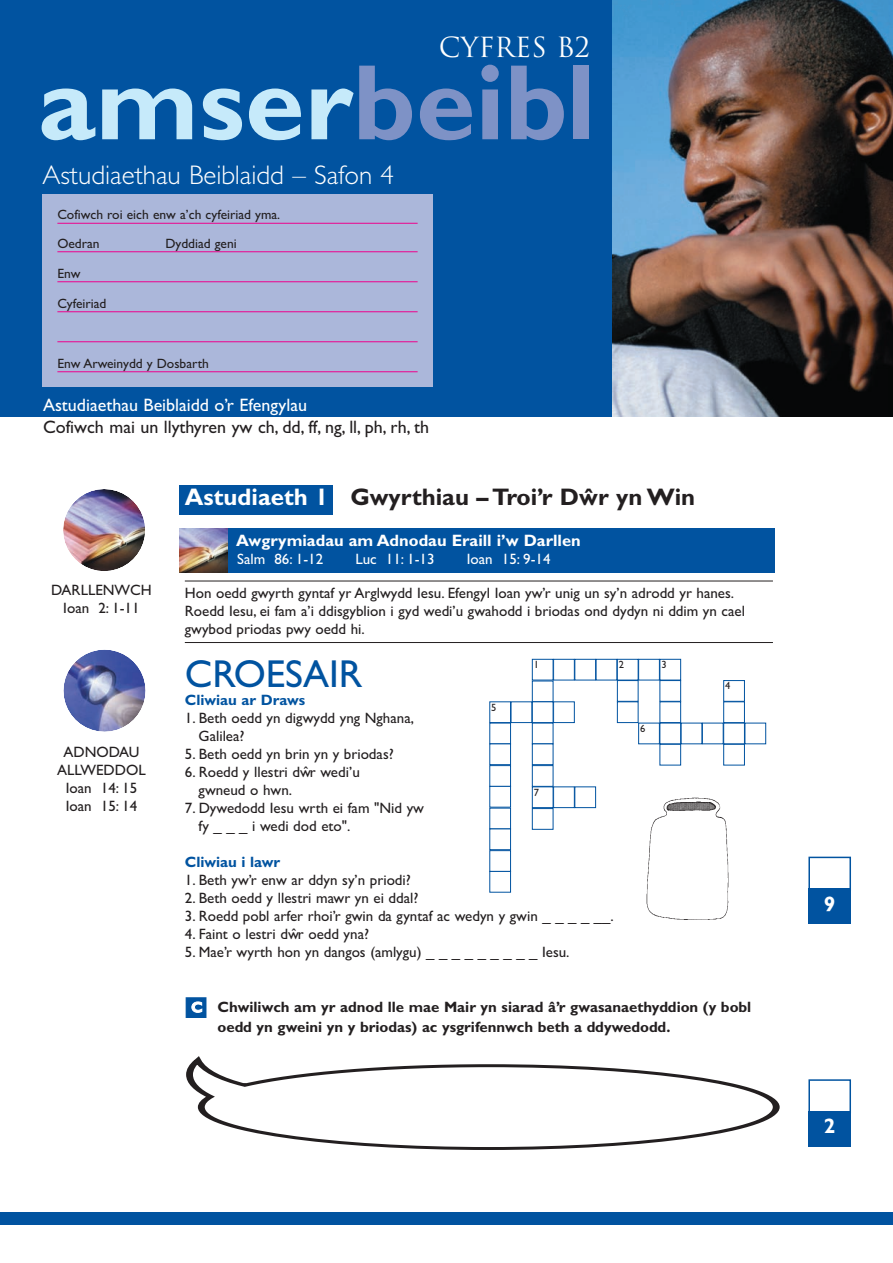
<style>
.page{position:relative;width:893px;height:1263px;background:#fff}
.page>*{position:absolute;margin:0;border:0;box-sizing:border-box;transform-origin:0 0}
.t1{font:700 108px "Gill Sans";color:#c6eafa}
.t2{font:39px "Gill Sans";color:#0153a0}
.t3{font:300 27px "Gill Sans";color:#fff}
.t4{font:27px "Trajan";color:#fff}
.t5{font:700 24px "Gill Sans";color:#231f20}
.t6{font:700 21px "Gill Sans";color:#fff}
.t7{font:18px "Gill Sans";color:#231f20}
.t8{font:18px "Gill Sans";color:#fff}
.t9{font:700 16.5px "Gill Sans";color:#fff}
.t10{font:15px/18px "Gill Sans";color:#231f20}
.t11{font:700 15px/19.5px "Gill Sans";color:#231f20}
.t12{font:15px "Gill Sans";color:#fff}
.t13{font:700 15px "Gill Sans";color:#0153a0}
.t14{font:13.5px/28.5px "Gill Sans";color:#231f20}
.t15{font:10.5px "Gill Sans";color:#231f20}
.s1{color:#7e92c6}
.s2{color:#fff}
.s3{color:#0153a0}
</style>
<div class="page">
<div style="left:0;top:1212px;width:892px;height:13px;background:#0153a0"></div>
<img style="left:63px;top:489px;width:82px;height:82px">
<img style="left:63px;top:650px;width:83px;height:82px">
<div style="left:179px;top:485px;width:154px;height:30px;background:#0153a0"></div>
<hr style="left:185px;top:581px;width:588px;height:1px;background:#231f20">
<hr style="left:185px;top:642px;width:588px;height:1px;background:#231f20">
<div style="left:179px;top:529px;width:596px;height:44px;background:#0153a0"></div>
<img style="left:179px;top:529px;width:48px;height:44px">
<div style="left:808px;top:857px;width:43px;height:34px;border:2px solid #0153a0"></div>
<div style="left:808px;top:888px;width:43px;height:36px;background:#0153a0"></div>
<div style="left:808px;top:1079px;width:43px;height:34px;border:2px solid #0153a0"></div>
<div style="left:808px;top:1111px;width:43px;height:36px;background:#0153a0"></div>
<svg style="left:186px;top:1057px;width:594px;height:93px"></svg>
<div style="left:532px;top:659px;width:21px;height:21px;border:1px solid #0153a0"></div>
<div style="left:489px;top:702px;width:22px;height:21px;border:1px solid #0153a0"></div>
<div style="left:553px;top:659px;width:21px;height:21px;border:1px solid #0153a0"></div>
<div style="left:532px;top:681px;width:21px;height:21px;border:1px solid #0153a0"></div>
<div style="left:532px;top:787px;width:21px;height:21px;border:1px solid #0153a0"></div>
<div style="left:532px;top:808px;width:21px;height:22px;border:1px solid #0153a0"></div>
<div style="left:532px;top:702px;width:21px;height:21px;border:1px solid #0153a0"></div>
<div style="left:617px;top:680px;width:21px;height:22px;border:1px solid #0153a0"></div>
<div style="left:617px;top:702px;width:21px;height:21px;border:1px solid #0153a0"></div>
<div style="left:660px;top:680px;width:21px;height:22px;border:1px solid #0153a0"></div>
<div style="left:660px;top:702px;width:21px;height:21px;border:1px solid #0153a0"></div>
<div style="left:489px;top:723px;width:22px;height:21px;border:1px solid #0153a0"></div>
<div style="left:489px;top:744px;width:22px;height:21px;border:1px solid #0153a0"></div>
<div style="left:489px;top:765px;width:22px;height:22px;border:1px solid #0153a0"></div>
<div style="left:532px;top:723px;width:21px;height:21px;border:1px solid #0153a0"></div>
<div style="left:532px;top:744px;width:21px;height:21px;border:1px solid #0153a0"></div>
<div style="left:532px;top:765px;width:21px;height:22px;border:1px solid #0153a0"></div>
<div style="left:489px;top:786px;width:22px;height:21px;border:1px solid #0153a0"></div>
<div style="left:489px;top:808px;width:22px;height:21px;border:1px solid #0153a0"></div>
<div style="left:489px;top:829px;width:22px;height:21px;border:1px solid #0153a0"></div>
<div style="left:489px;top:850px;width:22px;height:22px;border:1px solid #0153a0"></div>
<div style="left:489px;top:871px;width:22px;height:21px;border:1px solid #0153a0"></div>
<div style="left:553px;top:702px;width:21px;height:21px;border:1px solid #0153a0"></div>
<div style="left:553px;top:787px;width:21px;height:21px;border:1px solid #0153a0"></div>
<div style="left:574px;top:787px;width:22px;height:21px;border:1px solid #0153a0"></div>
<div style="left:511px;top:702px;width:21px;height:21px;border:1px solid #0153a0"></div>
<div style="left:574px;top:659px;width:22px;height:21px;border:1px solid #0153a0"></div>
<div style="left:596px;top:659px;width:21px;height:21px;border:1px solid #0153a0"></div>
<div style="left:638px;top:723px;width:22px;height:21px;border:1px solid #0153a0"></div>
<div style="left:660px;top:723px;width:21px;height:21px;border:1px solid #0153a0"></div>
<div style="left:702px;top:723px;width:21px;height:21px;border:1px solid #0153a0"></div>
<div style="left:723px;top:723px;width:22px;height:21px;border:1px solid #0153a0"></div>
<div style="left:745px;top:723px;width:21px;height:21px;border:1px solid #0153a0"></div>
<div style="left:638px;top:659px;width:22px;height:21px;border:1px solid #0153a0"></div>
<div style="left:617px;top:659px;width:21px;height:21px;border:1px solid #0153a0"></div>
<div style="left:660px;top:659px;width:21px;height:21px;border:1px solid #0153a0"></div>
<div style="left:723px;top:702px;width:22px;height:21px;border:1px solid #0153a0"></div>
<div style="left:723px;top:744px;width:22px;height:21px;border:1px solid #0153a0"></div>
<div style="left:660px;top:744px;width:21px;height:21px;border:1px solid #0153a0"></div>
<div style="left:723px;top:680px;width:22px;height:22px;border:1px solid #0153a0"></div>
<img style="left:646px;top:797px;width:83px;height:123px">
<div style="left:0;top:0;width:892px;height:417px;background:#0153a0"></div>
<div style="left:42px;top:195px;width:391px;height:192px;background:#abb7da"></div>
<hr style="left:57px;top:223px;width:361px;height:1px;background:#ed028c">
<hr style="left:57px;top:252px;width:361px;height:1px;background:#ed028c">
<hr style="left:57px;top:282px;width:361px;height:1px;background:#ed028c">
<hr style="left:57px;top:312px;width:361px;height:1px;background:#ed028c">
<hr style="left:57px;top:342px;width:361px;height:1px;background:#ed028c">
<hr style="left:57px;top:372px;width:361px;height:1px;background:#ed028c">
<img style="left:613px;top:0;width:279px;height:417px">
<h3 class="t4" style="left:439px;top:31px;width:153px">CYFRES B2</h3>
<h1 class="t1" style="left:38px;top:66px;width:559px">amser<span class="s1">beibl</span></h1>
<h3 class="t3" style="left:42px;top:166px;width:353px">Astudiaethau Beiblaidd – Safon 4</h3>
<p class="t14" style="left:57px;top:202px;width:224px">Cofiwch roi eich enw a’ch cyfeiriad yma.<br>Oedran</p>
<p class="t14" style="left:165px;top:230px;width:73px">Dyddiad geni</p>
<p class="t14" style="left:57px;top:260px;width:25px">Enw</p>
<p class="t14" style="left:57px;top:290px;width:51px">Cyfeiriad</p>
<p class="t14" style="left:57px;top:350px;width:153px">Enw Arweinydd y Dosbarth</p>
<p class="t8" style="left:43px;top:399px;width:266px">Astudiaethau Beiblaidd o’r Efengylau</p>
<p class="t7" style="left:43px;top:420px;width:388px">Cofiwch mai un llythyren yw ch, dd, ff, ng, ll, ph, rh, th</p>
<h3 class="t5" style="left:185px;top:489px;width:512px"><span class="s2">Astudiaeth 1</span> Gwyrthiau – Troi’r Dwˆ r yn Win</h3>
<p class="t10" style="left:51px;top:582px;width:102px;text-align:center">DARLLENWCH<br>Ioan 2: 1-11</p>
<p class="t10" style="left:57px;top:744px;width:90px;text-align:center">ADNODAU<br>ALLWEDDOL<br>Ioan 14: 15<br>Ioan 15: 14</p>
<p class="t9" style="left:236px;top:534px;width:346px">Awgrymiadau am Adnodau Eraill i’w Darllen</p>
<p class="t12" style="left:237px;top:554px;width:88px">Salm 86: 1-12</p>
<p class="t12" style="left:355px;top:554px;width:81px">Luc 11: 1-13</p>
<p class="t12" style="left:467px;top:554px;width:85px">Ioan 15: 9-14</p>
<p class="t10" style="left:185px;top:586px;width:562px">Hon oedd gwyrth gyntaf yr Arglwydd Iesu. Efengyl Ioan yw’r unig un sy’n adrodd yr hanes.<br>Roedd Iesu, ei fam a’i ddisgyblion i gyd wedi’u gwahodd i briodas ond dydyn ni ddim yn cael gwybod priodas pwy oedd hi.</p>
<h2 class="t2" style="left:185px;top:660px;width:179px">CROESAIR</h2>
<p class="t13" style="left:185px;top:695px;width:122px">Cliwiau ar Draws</p>
<p class="t10" style="left:199px;top:711px;width:217px;text-indent:-14px">1. Beth oedd yn digwydd yng Nghana,<br>Galilea?</p>
<p class="t10" style="left:185px;top:747px;width:210px">5. Beth oedd yn brin yn y briodas?</p>
<p class="t10" style="left:199px;top:765px;width:163px;text-indent:-14px">6. Roedd y llestri dwˆr wedi’u gwneud o hwn.</p>
<p class="t10" style="left:199px;top:801px;width:227px;text-indent:-14px">7. Dywedodd Iesu wrth ei fam "Nid yw fy _ _ _ i wedi dod eto".</p>
<p class="t13" style="left:185px;top:857px;width:97px">Cliwiau i lawr</p>
<p class="t10" style="left:185px;top:873px;width:228px">1. Beth yw’r enw ar ddyn sy’n priodi?</p>
<p class="t10" style="left:185px;top:891px;width:235px">2. Beth oedd y llestri mawr yn ei ddal?</p>
<p class="t10" style="left:185px;top:909px;width:430px">3. Roedd pobl arfer rhoi’r gwin da gyntaf ac wedyn y gwin _ _ _ _ __.</p>
<p class="t10" style="left:185px;top:927px;width:186px">4. Faint o lestri dwˆr oedd yna?</p>
<p class="t10" style="left:185px;top:945px;width:386px">5. Mae’r wyrth hon yn dangos (amlygu) _ _ _ _ _ _ _ _ _ Iesu.</p>
<p class="t11" style="left:217px;top:999px;width:535px;text-indent:-33px"><span class="s3">■</span><span class="s2">C</span> Chwiliwch am yr adnod lle mae Mair yn siarad â’r gwasanaethyddion (y bobl oedd yn gweini yn y briodas) ac ysgrifennwch beth a ddywedodd.</p>
<p class="t15" style="left:619px;top:661px;width:7px">2</p>
<p class="t15" style="left:661px;top:661px;width:7px">3</p>
<p class="t15" style="left:534px;top:661px;width:7px">1</p>
<p class="t15" style="left:725px;top:682px;width:7px">4</p>
<p class="t15" style="left:491px;top:703px;width:7px">5</p>
<p class="t15" style="left:640px;top:725px;width:7px">6</p>
<p class="t15" style="left:534px;top:788px;width:7px">7</p>
<h3 class="t6" style="left:824px;top:896px;width:13px">9</h3>
<h3 class="t6" style="left:824px;top:1119px;width:13px">2</h3>
</div>
